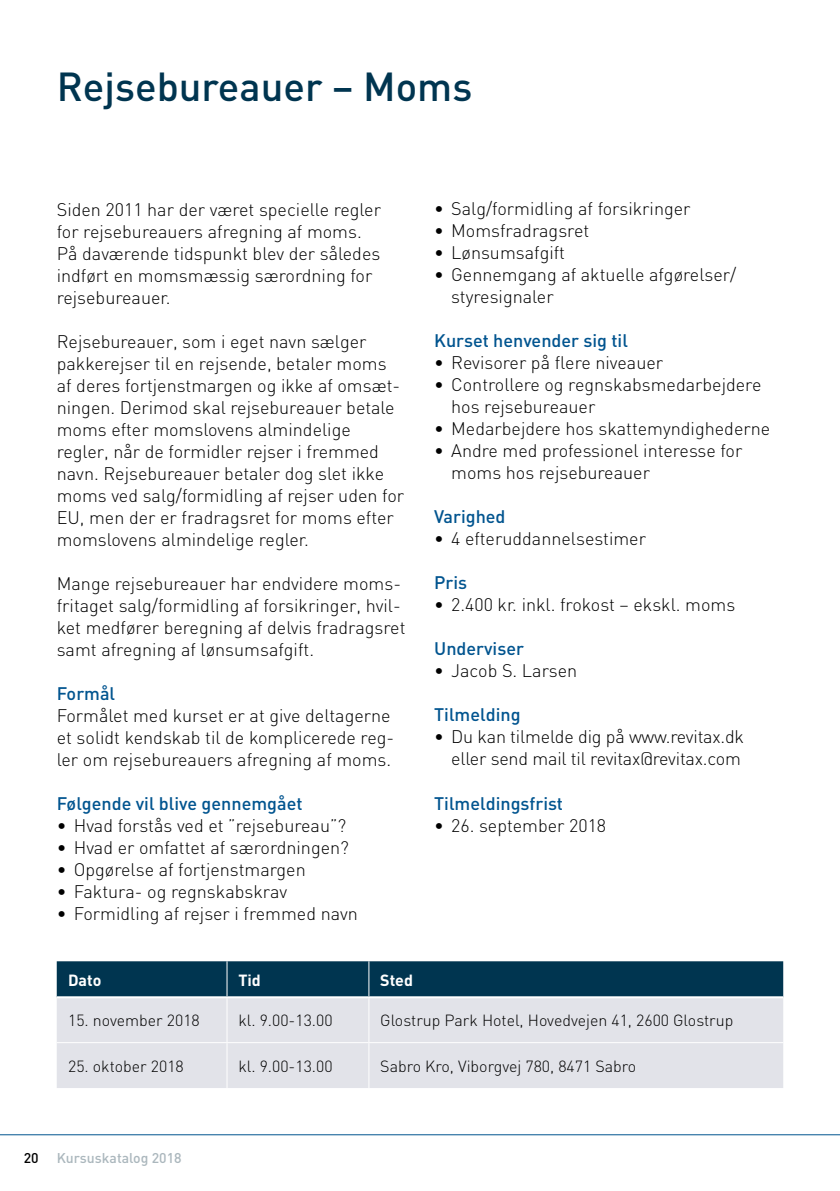
<style>
.page{position:relative;width:840px;height:1191px;background:#fff}
.page>*{position:absolute;margin:0;border:0;box-sizing:border-box;transform-origin:0 0}
.t1{font:500 40px "DIN";color:#003550}
.t2{font:300 18px/22px "DIN";color:#000}
.t3{font:500 18px "DIN";color:#00548f}
.t4{font:300 16px "DIN";color:#000}
.t5{font:700 16px "DIN";color:#fff}
.t6{font:500 14px "DIN";color:#abb7bd}
.t7{font:500 14px "DIN";color:#000}
</style>
<div class="page">
<div style="left:57px;top:961px;width:725px;height:35px;background:#003550"></div>
<div style="left:57px;top:998px;width:725px;height:90px;background:#e2e3e9"></div>
<hr style="left:226px;top:961px;width:1px;height:35px;background:#fff">
<hr style="left:368px;top:961px;width:1px;height:35px;background:#fff">
<hr style="left:226px;top:998px;width:1px;height:44px;background:#fff">
<hr style="left:368px;top:998px;width:1px;height:44px;background:#fff">
<hr style="left:57px;top:1042px;width:170px;height:1px;background:#fff">
<hr style="left:227px;top:1042px;width:142px;height:1px;background:#fff">
<hr style="left:226px;top:1043px;width:1px;height:45px;background:#fff">
<hr style="left:369px;top:1042px;width:413px;height:1px;background:#fff">
<hr style="left:368px;top:1043px;width:1px;height:45px;background:#fff">
<hr style="left:0;top:1134px;width:839px;height:1px;background:#00548f">
<h1 class="t1" style="left:57px;top:61px;width:417px">Rejsebureauer – Moms</h1>
<p class="t2" style="left:57px;top:198px;width:326px">Siden 2011 har der været specielle regler for rejsebureauers afregning af moms.<br>På daværende tidspunkt blev der således indført en momsmæssig særordning for rejsebureauer.</p>
<p class="t2" style="left:57px;top:330px;width:349px">Rejsebureauer, som i eget navn sælger pakkerejser til en rejsende, betaler moms af deres fortjenstmargen og ikke af omsæt&shy;ningen. Derimod skal rejsebureauer betale moms efter momslovens almindelige regler, når de formidler rejser i fremmed navn. Rejsebureauer betaler dog slet ikke moms ved salg/formidling af rejser uden for EU, men der er fradragsret for moms efter momslovens almindelige regler.</p>
<p class="t2" style="left:57px;top:572px;width:350px">Mange rejsebureauer har endvidere moms&shy;fritaget salg/formidling af forsikringer, hvil&shy;ket medfører beregning af delvis fradragsret samt afregning af lønsumsafgift.</p>
<p class="t3" style="left:57px;top:681px;width:60px">Formål</p>
<p class="t2" style="left:57px;top:704px;width:339px">Formålet med kurset er at give deltagerne et solidt kendskab til de komplicerede reg&shy;ler om rejsebureauers afregning af moms.</p>
<p class="t3" style="left:57px;top:791px;width:247px">Følgende vil blive gennemgået</p>
<p class="t2" style="left:57px;top:814px;width:291px">• Hvad forstås ved et ”rejsebureau”?</p>
<p class="t2" style="left:57px;top:836px;width:294px">• Hvad er omfattet af særordningen?</p>
<p class="t2" style="left:57px;top:858px;width:250px">• Opgørelse af fortjenstmargen</p>
<p class="t2" style="left:57px;top:880px;width:232px">• Faktura- og regnskabskrav</p>
<p class="t2" style="left:57px;top:902px;width:302px">• Formidling af rejser i fremmed navn</p>
<p class="t2" style="left:434px;top:198px;width:258px">• Salg/formidling af forsikringer</p>
<p class="t2" style="left:434px;top:220px;width:156px">• Momsfradragsret</p>
<p class="t2" style="left:434px;top:242px;width:132px">• Lønsumsafgift</p>
<p class="t2" style="left:451px;top:264px;width:286px;text-indent:-17px">• Gennemgang af aktuelle afgørelser/ styresignaler</p>
<p class="t3" style="left:434px;top:329px;width:195px">Kurset henvender sig til</p>
<p class="t2" style="left:434px;top:352px;width:230px">• Revisorer på flere niveauer</p>
<p class="t2" style="left:451px;top:374px;width:311px;text-indent:-17px">• Controllere og regnskabsmedarbejdere hos rejsebureauer</p>
<p class="t2" style="left:434px;top:418px;width:337px">• Medarbejdere hos skattemyndighederne</p>
<p class="t2" style="left:451px;top:440px;width:292px;text-indent:-17px">• Andre med professionel interesse for moms hos rejsebureauer</p>
<p class="t3" style="left:434px;top:505px;width:73px">Varighed</p>
<p class="t2" style="left:434px;top:528px;width:213px">• 4 efteruddannelsestimer</p>
<p class="t3" style="left:434px;top:571px;width:34px">Pris</p>
<p class="t2" style="left:434px;top:594px;width:302px">• 2.400 kr. inkl. frokost – ekskl. moms</p>
<p class="t3" style="left:434px;top:637px;width:91px">Underviser</p>
<p class="t2" style="left:434px;top:660px;width:144px">• Jacob S. Larsen</p>
<p class="t3" style="left:434px;top:703px;width:88px">Tilmelding</p>
<p class="t2" style="left:434px;top:726px;width:311px;text-align:right">• Du kan tilmelde dig på www.revitax.dk eller send mail til revitax@revitax.com</p>
<p class="t3" style="left:434px;top:791px;width:130px">Tilmeldingsfrist</p>
<p class="t2" style="left:434px;top:814px;width:173px">• 26. september 2018</p>
<p class="t5" style="left:68px;top:969px;width:35px">Dato</p>
<p class="t5" style="left:238px;top:969px;width:24px">Tid</p>
<p class="t5" style="left:380px;top:969px;width:34px">Sted</p>
<p class="t4" style="left:68px;top:1010px;width:133px">15. november 2018</p>
<p class="t4" style="left:238px;top:1010px;width:96px">kl. 9.00-13.00</p>
<p class="t4" style="left:380px;top:1010px;width:354px">Glostrup Park Hotel, Hovedvejen 41, 2600 Glostrup</p>
<p class="t4" style="left:68px;top:1056px;width:117px">25. oktober 2018</p>
<p class="t4" style="left:238px;top:1056px;width:96px">kl. 9.00-13.00</p>
<p class="t4" style="left:380px;top:1056px;width:257px">Sabro Kro, Viborgvej 780, 8471 Sabro</p>
<p class="t7" style="left:24px;top:1148px;width:16px">20</p>
<p class="t6" style="left:57px;top:1148px;width:126px">Kursuskatalog 2018</p>
</div>
